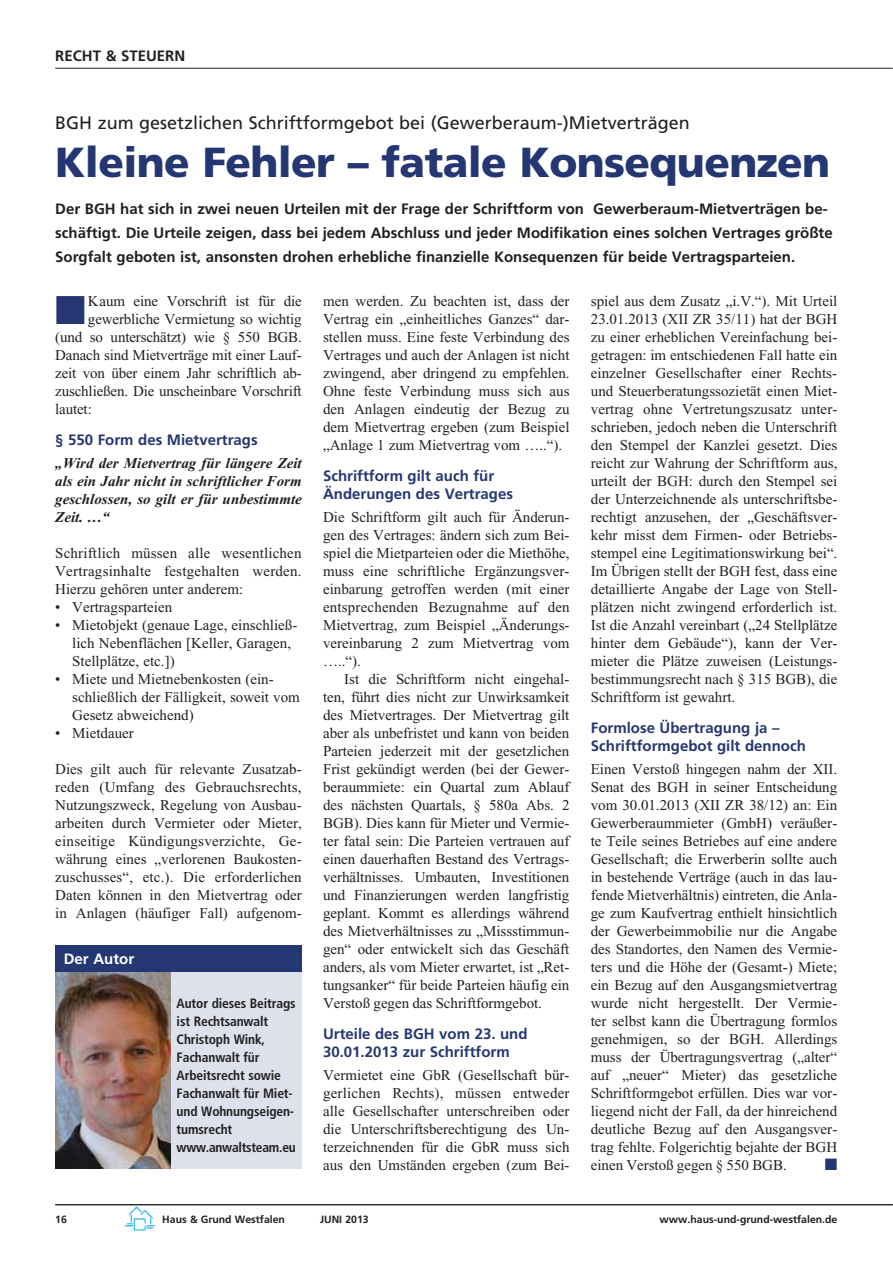
<style>
.page{position:relative;width:893px;height:1263px;background:#fff}
.page>*{position:absolute;margin:0;border:0;box-sizing:border-box;transform-origin:0 0}
.t1{font:900 42px "Frutiger";letter-spacing:-.015em;color:#253772}
.t2{font:18px "Frutiger";color:#231f20}
.t3{font:16.5px "Zapf Dingbats";color:#253772}
.t4{font:15px/18px "Times New Roman";color:#231f20;text-align:justify}
.t5{font:700 15px/24px "Frutiger";color:#231f20}
.t6{font:700 15px/18px "Frutiger";color:#253772}
.t7{font:italic 700 15px/18px "Times New Roman";color:#231f20;text-align:justify}
.t8{font:700 15px "Frutiger";color:#fff}
.t9{font:700 condensed 13.5px/18px "Frutiger";letter-spacing:-.01em;color:#231f20}
.t10{font:700 10.5px "Frutiger";color:#231f20}
.t11{font:700 10.5px "Frutiger";color:#231f20}
.s1{color:#253772}
</style>
<div class="page">
<hr style="left:55px;top:68px;width:838px;height:1px;background:#231f20">
<img style="left:124px;top:1206px;width:32px;height:25px">
<hr style="left:55px;top:1204px;width:838px;height:1px;background:#231f20">
<div style="left:55px;top:968px;width:247px;height:201px;background:#dce1eb"></div>
<img style="left:55px;top:972px;width:115px;height:197px">
<div style="left:55px;top:945px;width:247px;height:27px;background:#253772"></div>
<p class="t5" style="left:55px;top:45px;width:131px">RECHT &amp; STEUERN</p>
<p class="t2" style="left:55px;top:116px;width:636px">BGH zum gesetzlichen Schriftformgebot bei (Gewerberaum-)Mietverträgen</p>
<h1 class="t1" style="left:55px;top:145px;width:776px">Kleine Fehler – fatale Konsequenzen</h1>
<p class="t5" style="left:55px;top:198px;width:779px">Der BGH hat sich in zwei neuen Urteilen mit der Frage der Schriftform von Gewerberaum-Mietverträgen be&shy;schäftigt. Die Urteile zeigen, dass bei jedem Abschluss und jeder Modifikation eines solchen Vertrages größte<br>Sorgfalt geboten ist, ansonsten drohen erhebliche finanzielle Konsequenzen für beide Vertragsparteien.</p>
<p class="t4" style="left:55px;top:294px;width:248px"><span class="s1">■</span>Kaum eine Vorschrift ist für die</p>
<p class="t4" style="left:88px;top:312px;width:215px">gewerbliche Vermietung so wichtig</p>
<p class="t4" style="left:55px;top:330px;width:248px">(und so unterschätzt) wie § 550 BGB.</p>
<p class="t4" style="left:55px;top:348px;width:248px">Danach sind Mietverträge mit einer Lauf-</p>
<p class="t4" style="left:55px;top:366px;width:248px">zeit von über einem Jahr schriftlich ab-</p>
<p class="t4" style="left:55px;top:384px;width:248px">zuschließen. Die unscheinbare Vorschrift</p>
<p class="t4" style="left:55px;top:402px;width:38px">lautet:</p>
<p class="t6" style="left:55px;top:432px;width:204px">§ 550 Form des Mietvertrags</p>
<p class="t7" style="left:55px;top:456px;width:248px">„Wird der Mietvertrag für längere Zeit als ein Jahr nicht in schriftlicher Form geschlossen, so gilt er für unbestimmte Zeit. …“</p>
<p class="t4" style="left:55px;top:546px;width:248px">Schriftlich müssen alle wesentlichen</p>
<p class="t4" style="left:55px;top:564px;width:248px">Vertragsinhalte festgehalten werden.</p>
<p class="t4" style="left:55px;top:582px;width:190px">Hierzu gehören unter anderem:</p>
<p class="t4" style="left:72px;top:600px;width:101px">Vertragsparteien</p>
<p class="t4" style="left:72px;top:618px;width:227px">Mietobjekt (genaue Lage, einschließ-</p>
<p class="t4" style="left:72px;top:636px;width:220px">lich Nebenflächen [Keller, Garagen,</p>
<p class="t4" style="left:72px;top:654px;width:104px">Stellplätze, etc.])</p>
<p class="t4" style="left:72px;top:672px;width:203px">Miete und Mietnebenkosten (ein-</p>
<p class="t4" style="left:72px;top:690px;width:229px">schließlich der Fälligkeit, soweit vom</p>
<p class="t4" style="left:72px;top:708px;width:123px">Gesetz abweichend)</p>
<p class="t4" style="left:72px;top:726px;width:63px">Mietdauer</p>
<p class="t4" style="left:55px;top:762px;width:248px">Dies gilt auch für relevante Zusatzab&shy;reden (Umfang des Gebrauchsrechts, Nutzungszweck, Regelung von Ausbau&shy;arbeiten durch Vermieter oder Mieter, einseitige Kündigungsverzichte, Ge&shy;währung eines „verlorenen Baukosten&shy;zuschusses“, etc.). Die erforderlichen Daten können in den Mietvertrag oder in Anlagen (häufiger Fall) aufgenom-</p>
<p class="t8" style="left:64px;top:953px;width:72px">Der Autor</p>
<p class="t9" style="left:177px;top:995px;width:121px">Autor dieses Beitrags ist Rechtsanwalt<br>Christoph Wink,<br>Fachanwalt für<br>Arbeitsrecht sowie<br>Fachanwalt für Miet&shy;und Wohnungseigen&shy;tumsrecht www.anwaltsteam.eu</p>
<p class="t4" style="left:323px;top:294px;width:248px">men werden. Zu beachten ist, dass der Vertrag ein „einheitliches Ganzes“ dar&shy;stellen muss. Eine feste Verbindung des Vertrages und auch der Anlagen ist nicht zwingend, aber dringend zu empfehlen.<br>Ohne feste Verbindung muss sich aus den Anlagen eindeutig der Bezug zu dem Mietvertrag ergeben (zum Beispiel „Anlage 1 zum Mietvertrag vom …..“).</p>
<p class="t6" style="left:323px;top:468px;width:191px">Schriftform gilt auch für<br>Änderungen des Vertrages</p>
<p class="t4" style="left:323px;top:510px;width:248px">Die Schriftform gilt auch für Änderun&shy;gen des Vertrages: ändern sich zum Bei&shy;spiel die Mietparteien oder die Miethöhe, muss eine schriftliche Ergänzungsver&shy;einbarung getroffen werden (mit einer entsprechenden Bezugnahme auf den Mietvertrag, zum Beispiel „Änderungs&shy;vereinbarung 2 zum Mietvertrag vom …..“).</p>
<p class="t4" style="left:323px;top:672px;width:248px;text-indent:21px">Ist die Schriftform nicht eingehal&shy;ten, führt dies nicht zur Unwirksamkeit des Mietvertrages. Der Mietvertrag gilt aber als unbefristet und kann von beiden Parteien jederzeit mit der gesetzlichen Frist gekündigt werden (bei der Gewer&shy;beraummiete: ein Quartal zum Ablauf des nächsten Quartals, § 580a Abs. 2<br>BGB). Dies kann für Mieter und Vermie&shy;ter fatal sein: Die Parteien vertrauen auf einen dauerhaften Bestand des Vertrags&shy;verhältnisses. Umbauten, Investitionen und Finanzierungen werden langfristig geplant. Kommt es allerdings während des Mietverhältnisses zu „Missstimmun&shy;gen“ oder entwickelt sich das Geschäft anders, als vom Mieter erwartet, ist „Ret&shy;tungsanker“ für beide Parteien häufig ein Verstoß gegen das Schriftformgebot.</p>
<p class="t6" style="left:323px;top:1026px;width:206px">Urteile des BGH vom 23. und<br>30.01.2013 zur Schriftform</p>
<p class="t4" style="left:323px;top:1067px;width:248px">Vermietet eine GbR (Gesellschaft bür&shy;gerlichen Rechts), müssen entweder alle Gesellschafter unterschreiben oder die Unterschriftsberechtigung des Un&shy;terzeichnenden für die GbR muss sich aus den Umständen ergeben (zum Bei-</p>
<p class="t4" style="left:591px;top:294px;width:248px">spiel aus dem Zusatz „i.V.“). Mit Urteil 23.01.2013 (XII ZR 35/11) hat der BGH zu einer erheblichen Vereinfachung bei&shy;getragen: im entschiedenen Fall hatte ein einzelner Gesellschafter einer Rechts&shy;und Steuerberatungssozietät einen Miet&shy;vertrag ohne Vertretungszusatz unter&shy;schrieben, jedoch neben die Unterschrift den Stempel der Kanzlei gesetzt. Dies reicht zur Wahrung der Schriftform aus, urteilt der BGH: durch den Stempel sei der Unterzeichnende als unterschriftsbe&shy;rechtigt anzusehen, der „Geschäftsver&shy;kehr misst dem Firmen- oder Betriebs&shy;stempel eine Legitimationswirkung bei“.<br>Im Übrigen stellt der BGH fest, dass eine detaillierte Angabe der Lage von Stell&shy;plätzen nicht zwingend erforderlich ist.<br>Ist die Anzahl vereinbart („24 Stellplätze hinter dem Gebäude“), kann der Ver&shy;mieter die Plätze zuweisen (Leistungs&shy;bestimmungsrecht nach § 315 BGB), die Schriftform ist gewahrt.</p>
<p class="t6" style="left:591px;top:720px;width:216px">Formlose Übertragung ja –<br>Schriftformgebot gilt dennoch</p>
<p class="t4" style="left:591px;top:762px;width:248px">Einen Verstoß hingegen nahm der XII.<br>Senat des BGH in seiner Entscheidung vom 30.01.2013 (XII ZR 38/12) an: Ein Gewerberaummieter (GmbH) veräußer&shy;te Teile seines Betriebes auf eine andere Gesellschaft; die Erwerberin sollte auch in bestehende Verträge (auch in das lau&shy;fende Mietverhältnis) eintreten, die Anla&shy;ge zum Kaufvertrag enthielt hinsichtlich der Gewerbeimmobilie nur die Angabe des Standortes, den Namen des Vermie&shy;ters und die Höhe der (Gesamt-) Miete; ein Bezug auf den Ausgangsmietvertrag wurde nicht hergestellt. Der Vermie&shy;ter selbst kann die Übertragung formlos genehmigen, so der BGH. Allerdings muss der Übertragungsvertrag („alter“ auf „neuer“ Mieter) das gesetzliche Schriftformgebot erfüllen. Dies war vor&shy;liegend nicht der Fall, da der hinreichend deutliche Bezug auf den Ausgangsver&shy;trag fehlte. Folgerichtig bejahte der BGH einen Verstoß gegen § 550 BGB.</p>
<p class="t3" style="left:825px;top:1157px;width:14px">■</p>
<p class="t10" style="left:162px;top:1215px;width:124px">Haus &amp; Grund Westfalen</p>
<p class="t10" style="left:659px;top:1215px;width:179px">www.haus-und-grund-westfalen.de</p>
<p class="t11" style="left:55px;top:1213px;width:13px">16</p>
<p class="t11" style="left:320px;top:1213px;width:50px">JUNI 2013</p>
</div>
